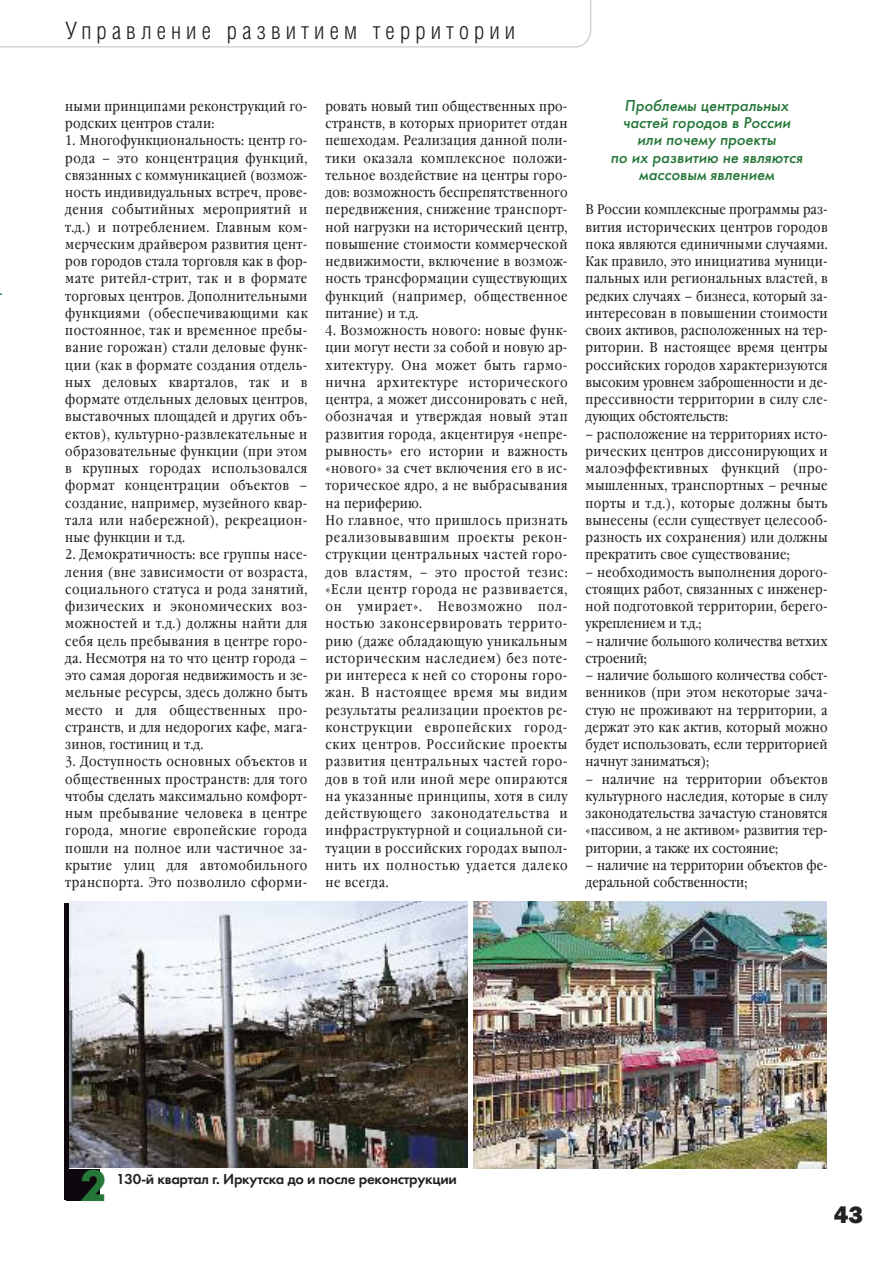
<style>
.page{position:relative;width:893px;height:1263px;background:#fff}
.page>*{position:absolute;margin:0;border:0;box-sizing:border-box;transform-origin:0 0}
.t1{font:43.5px "Futuris XC";color:#257738}
.t2{font:800 24.75px "Franklin Gothic";color:#222225}
.t3{font:300 24px "Helios Cond";letter-spacing:.215em;color:#222225}
.t4{font:italic 16.5px/17.2px "Futura Medium C";color:#257738;text-align:center}
.t5{font:15px "Futura Demi C";letter-spacing:-.015em;color:#222225}
.t6{font:13.95px/17.2px "Garamond Book Narrow C";letter-spacing:.035em;color:#222225;text-align:justify}
.t7{font:13.95px/17.2px "Garamond Book Narrow C";color:#222225}
.t8{font:13.95px/17.2px "Garamond Book Narrow C";letter-spacing:.015em;color:#222225}
</style>
<div class="page">
<svg style="left:0;top:0;width:592px;height:295px"></svg>
<img style="left:70px;top:901px;width:398px;height:267px">
<div style="left:64px;top:904px;width:5px;height:296px;background:#0f070e"></div>
<div style="left:66px;top:1168px;width:34px;height:32px;background:#0f070e"></div>
<img style="left:474px;top:901px;width:352px;height:267px">
<h3 class="t3" style="left:66px;top:21px;width:451px">Управление развитием территории</h3>
<p class="t8" style="left:65px;top:97px;width:244px">ными принципами реконструкций го&shy;родских центров стали:</p>
<p class="t6" style="left:65px;top:132px;width:244px">1. Многофункциональность: центр го&shy;рода – это концентрация функций, связанных с коммуникацией (возмож&shy;ность индивидуальных встреч, прове&shy;дения событийных мероприятий и т.д.) и потреблением. Главным ком&shy;мерческим драйвером развития цент&shy;ров городов стала торговля как в фор&shy;мате ритейл-стрит, так и в формате торговых центров. Дополнительными функциями (обеспечивающими как постоянное, так и временное пребы&shy;вание горожан) стали деловые функ&shy;ции (как в формате создания отдель&shy;ных деловых кварталов, так и в формате отдельных деловых центров, выставочных площадей и других объ&shy;ектов), культурно-развлекательные и образовательные функции (при этом в крупных городах использовался формат концентрации объектов – создание, например, музейного квар&shy;тала или набережной), рекреацион&shy;ные функции и т.д.</p>
<p class="t6" style="left:65px;top:546px;width:244px">2. Демократичность: все группы насе&shy;ления (вне зависимости от возраста, социального статуса и рода занятий, физических и экономических воз&shy;можностей и т.д.) должны найти для себя цель пребывания в центре горо&shy;да. Несмотря на то что центр города – это самая дорогая недвижимость и зе&shy;мельные ресурсы, здесь должно быть место и для общественных про&shy;странств, и для недорогих кафе, мага&shy;зинов, гостиниц и т.д.</p>
<p class="t6" style="left:65px;top:753px;width:244px">3. Доступность основных объектов и общественных пространств: для того чтобы сделать максимально комфорт&shy;ным пребывание человека в центре города, многие европейские города пошли на полное или частичное за&shy;крытие улиц для автомобильного транспорта. Это позволило сформи-</p>
<p class="t6" style="left:325px;top:97px;width:244px">ровать новый тип общественных про&shy;странств, в которых приоритет отдан пешеходам. Реализация данной поли&shy;тики оказала комплексное положи&shy;тельное воздействие на центры горо&shy;дов: возможность беспрепятственного передвижения, снижение транспорт&shy;ной нагрузки на исторический центр, повышение стоимости коммерческой недвижимости, включение в возмож&shy;ность трансформации существующих функций (например, общественное питание) и т.д.</p>
<p class="t6" style="left:325px;top:322px;width:244px;text-align:left">4. Возможность нового: новые функ&shy;ции могут нести за собой и новую ар&shy;хитектуру. Она может быть гармо&shy;нична архитектуре исторического центра, а может диссонировать с ней, обозначая и утверждая новый этап развития города, акцентируя «непре&shy;рывность» его истории и важность «нового» за счет включения его в ис&shy;торическое ядро, а не выбрасывания на периферию.<br>Но главное, что пришлось признать реализовывавшим проекты рекон&shy;струкции центральных частей горо&shy;дов властям, – это простой тезис: «Если центр города не развивается, он умирает». Невозможно пол&shy;ностью законсервировать террито&shy;рию (даже обладающую уникальным историческим наследием) без поте&shy;ри интереса к ней со стороны горо&shy;жан. В настоящее время мы видим результаты реализации проектов ре&shy;конструкции европейских город&shy;ских центров. Российские проекты развития центральных частей горо&shy;дов в той или иной мере опираются на указанные принципы, хотя в силу действующего законодательства и инфраструктурной и социальной си&shy;туации в российских городах выпол&shy;нить их полностью удается далеко не всегда.</p>
<p class="t4" style="left:610px;top:96px;width:194px">Проблемы центральных частей городов в России или почему проекты<br>по их развитию не являются массовым явлением</p>
<p class="t6" style="left:586px;top:201px;width:244px">В России комплексные программы раз&shy;вития исторических центров городов пока являются единичными случаями.<br>Как правило, это инициатива муници&shy;пальных или региональных властей, в редких случаях – бизнеса, который за&shy;интересован в повышении стоимости своих активов, расположенных на тер&shy;ритории. В настоящее время центры российских городов характеризуются высоким уровнем заброшенности и де&shy;прессивности территории в силу сле&shy;дующих обстоятельств:</p>
<p class="t6" style="left:586px;top:425px;width:244px">– расположение на территориях исто&shy;рических центров диссонирующих и малоэффективных функций (про&shy;мышленных, транспортных – речные порты и т.д.), которые должны быть вынесены (если существует целесооб&shy;разность их сохранения) или должны прекратить свое существование;</p>
<p class="t6" style="left:586px;top:563px;width:244px">– необходимость выполнения дорого&shy;стоящих работ, связанных с инженер&shy;ной подготовкой территории, берего&shy;укреплением и т.д.;</p>
<p class="t7" style="left:586px;top:632px;width:244px">– наличие большого количества ветхих строений;</p>
<p class="t6" style="left:586px;top:667px;width:244px">– наличие большого количества собст&shy;венников (при этом некоторые зача&shy;стую не проживают на территории, а держат это как актив, который можно будет использовать, если территорией начнут заниматься);</p>
<p class="t6" style="left:586px;top:770px;width:244px">– наличие на территории объектов культурного наследия, которые в силу законодательства зачастую становятся «пассивом, а не активом» развития тер&shy;ритории, а также их состояние;</p>
<p class="t7" style="left:586px;top:856px;width:244px">– наличие на территории объектов фе&shy;деральной собственности;</p>
<h1 class="t1" style="left:80px;top:1160px;width:27px">2</h1>
<p class="t5" style="left:116px;top:1170px;width:342px">130-й квартал г. Иркутска до и после реконструкции</p>
<h2 class="t2" style="left:834px;top:1200px;width:31px">43</h2>
</div>
